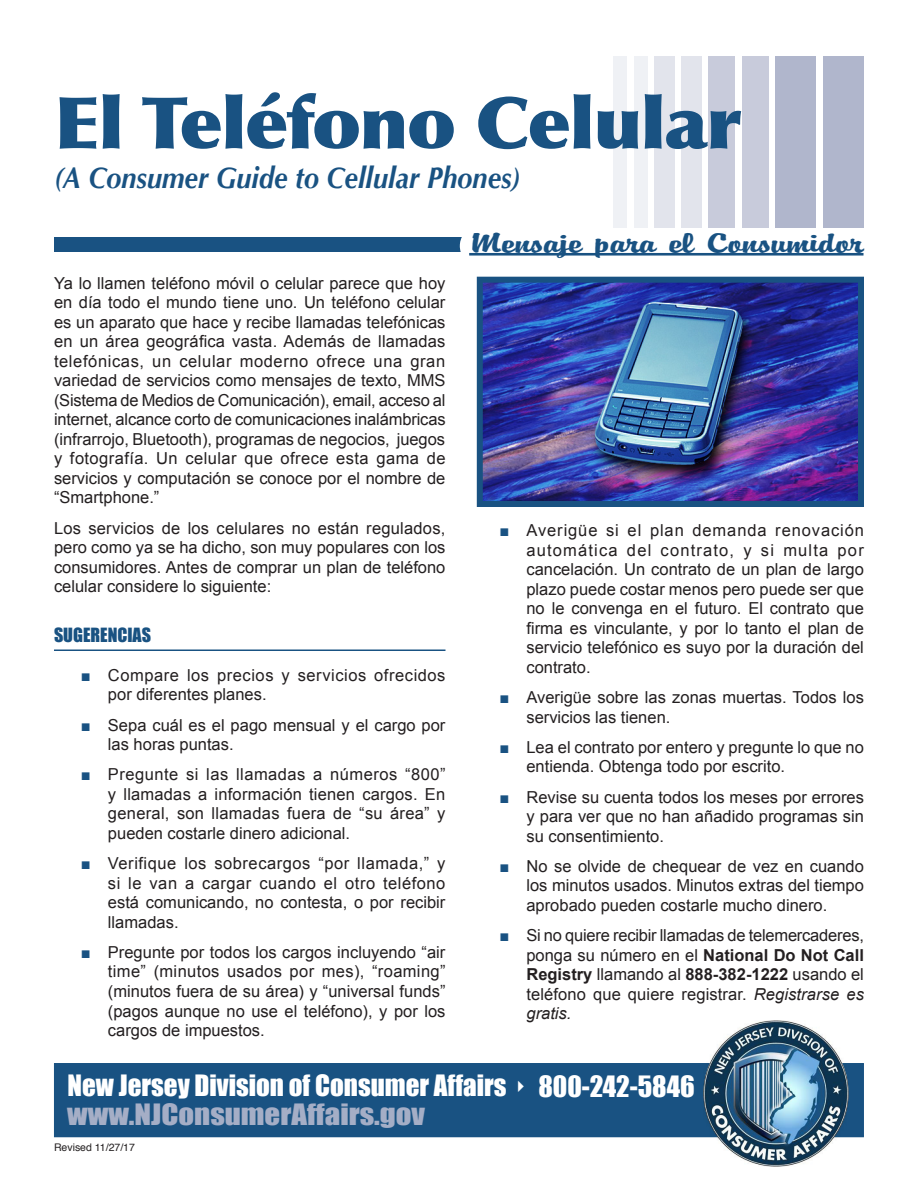
<style>
.page{position:relative;width:918px;height:1188px;background:#fff}
.page>*{position:absolute;margin:0;border:0;box-sizing:border-box;transform-origin:0 0}
.t1{font:900 72px "Optima";letter-spacing:-.02em;color:#195282;scale:1.05 1}
.t2{font:italic 700 30px "Optima";color:#195282;scale:.9 1}
.t3{font:29.7px "PT Dog ear";letter-spacing:-.01em;color:#195282;scale:1.61 1}
.t4{font:27px/29.2px "Impact";color:#fff}
.t5{font:18px "Impact";color:#195282}
.t6{font:16.5px/19.5px "Arial";color:#231f20;text-align:justify}
.t7{font:16.5px/19.5px "Arial";letter-spacing:.035em;color:#231f20}
.t8{font:10.5px "Helvetica";color:#231f20}
.s1{color:#195282}
.s2{font-weight:700}
.s3{font-style:italic}
.s4{color:#a5aec6}
</style>
<div class="page">
<img style="left:484px;top:284px;width:373px;height:216px">
<div style="left:477px;top:277px;width:387px;height:230px;border:6px solid #195282"></div>
<hr style="left:54px;top:650px;width:392px;height:1px;background:#195282">
<div style="left:54px;top:1063px;width:810px;height:74px;background:#195282"></div>
<img style="left:703px;top:1020px;width:146px;height:146px">
<div style="left:776px;top:57px;width:40px;height:171px;background:#b0b6cc"></div>
<div style="left:742px;top:57px;width:27px;height:171px;background:#c8cbdb"></div>
<div style="left:681px;top:57px;width:20px;height:171px;background:#e2e4ec"></div>
<div style="left:634px;top:57px;width:13px;height:171px;background:#eff1f5"></div>
<div style="left:823px;top:57px;width:40px;height:171px;background:#b0b6cc"></div>
<div style="left:708px;top:57px;width:27px;height:171px;background:#c8cbdb"></div>
<div style="left:654px;top:57px;width:20px;height:171px;background:#e2e4ec"></div>
<div style="left:614px;top:57px;width:13px;height:171px;background:#eff1f5"></div>
<div style="left:54px;top:237px;width:412px;height:15px;background:#195282"></div>
<div style="left:461px;top:230px;width:401px;height:33px;background:#fff;border-radius:16px"></div>
<div style="left:460px;top:228px;width:404px;height:37px;border:3px solid #fff;border-radius:16px"></div>
<hr style="left:469px;top:253px;width:395px;height:3px;background:#195282">
<h1 class="t1" style="left:54px;top:80px;width:656px">El Teléfono Celular</h1>
<h2 class="t2" style="left:54px;top:160px;width:520px">(A Consumer Guide to Cellular Phones)</h2>
<p class="t6" style="left:54px;top:273px;width:393px">Ya lo llamen teléfono móvil o celular parece que hoy en día todo el mundo tiene uno. Un teléfono celular es un aparato que hace y recibe llamadas telefónicas en un área geográfica vasta. Además de llamadas telefónicas, un celular moderno ofrece una gran variedad de servicios como mensajes de texto, MMS (Sistema de Medios de Comunicación), email, acceso al internet, alcance corto de comunicaciones inalámbricas (infrarrojo, Bluetooth), programas de negocios, juegos y fotografía. Un celular que ofrece esta gama de servicios y computación se conoce por el nombre de “Smartphone.”</p>
<p class="t6" style="left:54px;top:518px;width:393px">Los servicios de los celulares no están regulados, pero como ya se ha dicho, son muy populares con los consumidores. Antes de comprar un plan de teléfono celular considere lo siguiente:</p>
<p class="t5" style="left:54px;top:621px;width:99px">SUGERENCIAS</p>
<p class="t7" style="left:108px;top:665px;width:339px;text-indent:-27px"><span class="s1">■</span> Compare los precios y servicios ofrecidos por diferentes planes.</p>
<p class="t6" style="left:108px;top:715px;width:339px;text-indent:-27px"><span class="s1">■</span> Sepa cuál es el pago mensual y el cargo por las horas puntas.</p>
<p class="t6" style="left:108px;top:765px;width:339px;text-indent:-27px"><span class="s1">■</span> Pregunte si las llamadas a números “800” y llamadas a información tienen cargos. En general, son llamadas fuera de “su área” y pueden costarle dinero adicional.</p>
<p class="t6" style="left:108px;top:854px;width:339px;text-indent:-27px"><span class="s1">■</span> Verifique los sobrecargos “por llamada,” y si le van a cargar cuando el otro teléfono está comunicando, no contesta, o por recibir llamadas.</p>
<p class="t6" style="left:108px;top:943px;width:339px;text-indent:-27px"><span class="s1">■</span> Pregunte por todos los cargos incluyendo “air time” (minutos usados por mes), “roaming” (minutos fuera de su área) y “universal funds” (pagos aunque no use el teléfono), y por los cargos de impuestos.</p>
<h3 class="t3" style="left:469px;top:226px;width:246px">Mensaje para el Consumidor</h3>
<p class="t6" style="left:526px;top:521px;width:339px;text-indent:-27px"><span class="s1">■</span> Averigüe si el plan demanda renovación automática del contrato, y si multa por cancelación. Un contrato de un plan de largo plazo puede costar menos pero puede ser que no le convenga en el futuro. El contrato que firma es vinculante, y por lo tanto el plan de servicio telefónico es suyo por la duración del contrato.</p>
<p class="t6" style="left:526px;top:688px;width:339px;text-indent:-27px"><span class="s1">■</span> Averigüe sobre las zonas muertas. Todos los servicios las tienen.</p>
<p class="t6" style="left:526px;top:738px;width:339px;text-indent:-27px"><span class="s1">■</span> Lea el contrato por entero y pregunte lo que no entienda. Obtenga todo por escrito.</p>
<p class="t6" style="left:526px;top:787px;width:339px;text-indent:-27px"><span class="s1">■</span> Revise su cuenta todos los meses por errores y para ver que no han añadido programas sin su consentimiento.</p>
<p class="t6" style="left:526px;top:857px;width:339px;text-indent:-27px"><span class="s1">■</span> No se olvide de chequear de vez en cuando los minutos usados. Minutos extras del tiempo aprobado pueden costarle mucho dinero.</p>
<p class="t6" style="left:526px;top:926px;width:339px;text-indent:-27px"><span class="s1">■</span> Si no quiere recibir llamadas de telemercaderes, ponga su número en el <span class="s2">National Do Not Call Registry</span> llamando al <span class="s2">888-382-1222</span> usando el teléfono que quiere registrar. <span class="s3">Registrarse es gratis.</span></p>
<h3 class="t4" style="left:67px;top:1070px;width:629px">New Jersey Division of Consumer Affairs ✔ 800-242-5846 <span class="s4">www.NJConsumerAffairs.gov</span></h3>
<p class="t8" style="left:54px;top:1140px;width:82px">Revised 11/27/17</p>
</div>
